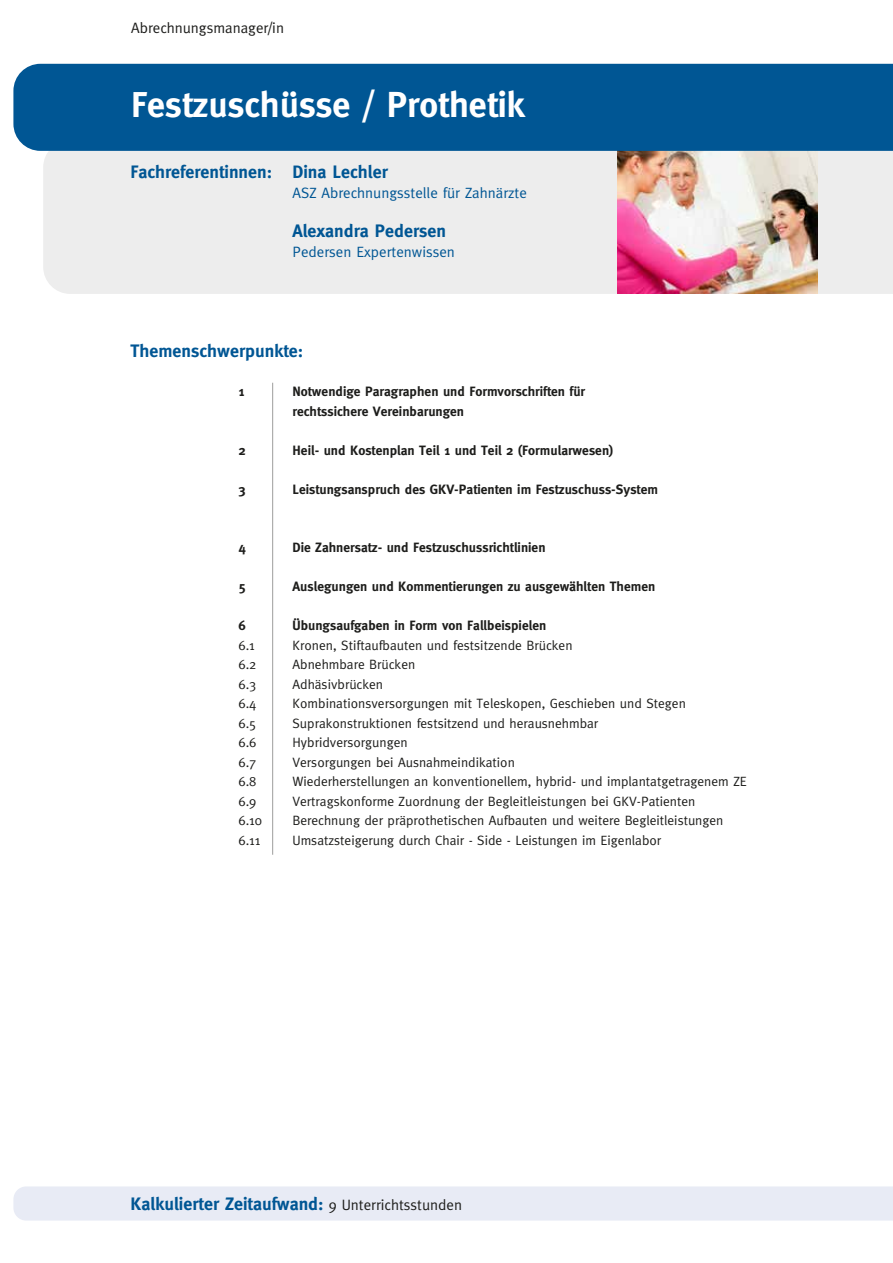
<style>
.page{position:relative;width:893px;height:1263px;background:#fff}
.page>*{position:absolute;margin:0;border:0;box-sizing:border-box;transform-origin:0 0}
.t1{font:700 36px "Meta";color:#fff}
.t2{font:700 18px "Meta";color:#005694}
.t3{font:15px "Meta";color:#005694}
.t4{font:15px "Meta";color:#1d1d1b}
.t5{font:13.5px "Meta";color:#1d1d1b}
.t6{font:700 13.5px/19.5px "Meta";color:#1d1d1b}
.s1{font-weight:400;font-size:15px;color:#1d1d1b}
</style>
<div class="page">
<div style="left:43px;top:151px;width:850px;height:143px;background:#ededed"></div>
<img style="left:617px;top:151px;width:200px;height:143px">
<div style="left:13px;top:64px;width:880px;height:87px;background:#005694"></div>
<div style="left:13px;top:1186px;width:880px;height:34px;background:#e8ebf5"></div>
<hr style="left:272px;top:383px;width:1px;height:472px;background:#9d9d9c">
<p class="t4" style="left:131px;top:19px;width:154px">Abrechnungsmanager/in</p>
<h1 class="t1" style="left:131px;top:84px;width:395px">Festzuschüsse / Prothetik</h1>
<h2 class="t2" style="left:130px;top:162px;width:259px">Fachreferentinnen: Dina Lechler</h2>
<p class="t3" style="left:292px;top:184px;width:236px">ASZ Abrechnungsstelle für Zahnärzte</p>
<h2 class="t2" style="left:292px;top:220px;width:155px">Alexandra Pedersen</h2>
<p class="t3" style="left:292px;top:243px;width:164px">Pedersen Expertenwissen</p>
<h2 class="t2" style="left:130px;top:340px;width:174px">Themenschwerpunkte:</h2>
<p class="t6" style="left:238px;top:382px;width:8px">1</p>
<p class="t6" style="left:292px;top:382px;width:294px">Notwendige Paragraphen und Formvorschriften für rechtssichere Vereinbarungen</p>
<p class="t6" style="left:238px;top:440px;width:9px">2</p>
<p class="t6" style="left:292px;top:440px;width:323px">Heil- und Kostenplan Teil 1 und Teil 2 (Formularwesen)</p>
<p class="t6" style="left:238px;top:479px;width:9px">3</p>
<p class="t6" style="left:292px;top:479px;width:367px">Leistungsanspruch des GKV-Patienten im Festzuschuss-System</p>
<p class="t6" style="left:238px;top:538px;width:9px">4</p>
<p class="t6" style="left:292px;top:538px;width:255px">Die Zahnersatz- und Festzuschussrichtlinien</p>
<p class="t6" style="left:238px;top:577px;width:9px">5</p>
<p class="t6" style="left:292px;top:577px;width:364px">Auslegungen und Kommentierungen zu ausgewählten Themen</p>
<p class="t6" style="left:238px;top:616px;width:9px">6</p>
<p class="t6" style="left:292px;top:616px;width:255px">Übungsaufgaben in Form von Fallbeispielen</p>
<p class="t5" style="left:238px;top:637px;width:18px">6.1</p>
<p class="t5" style="left:292px;top:637px;width:282px">Kronen, Stiftaufbauten und festsitzende Brücken</p>
<p class="t5" style="left:238px;top:657px;width:20px">6.2</p>
<p class="t5" style="left:292px;top:657px;width:124px">Abnehmbare Brücken</p>
<p class="t5" style="left:238px;top:676px;width:20px">6.3</p>
<p class="t5" style="left:292px;top:676px;width:92px">Adhäsivbrücken</p>
<p class="t5" style="left:238px;top:696px;width:20px">6.4</p>
<p class="t5" style="left:292px;top:696px;width:395px">Kombinationsversorgungen mit Teleskopen, Geschieben und Stegen</p>
<p class="t5" style="left:238px;top:715px;width:20px">6.5</p>
<p class="t5" style="left:292px;top:715px;width:307px">Suprakonstruktionen festsitzend und herausnehmbar</p>
<p class="t5" style="left:238px;top:735px;width:20px">6.6</p>
<p class="t5" style="left:292px;top:735px;width:117px">Hybridversorgungen</p>
<p class="t5" style="left:238px;top:754px;width:20px">6.7</p>
<p class="t5" style="left:292px;top:754px;width:224px">Versorgungen bei Ausnahmeindikation</p>
<p class="t5" style="left:238px;top:774px;width:20px">6.8</p>
<p class="t5" style="left:292px;top:774px;width:456px">Wiederherstellungen an konventionellem, hybrid- und implantatgetragenem ZE</p>
<p class="t5" style="left:238px;top:793px;width:20px">6.9</p>
<p class="t5" style="left:292px;top:793px;width:404px">Vertragskonforme Zuordnung der Begleitleistungen bei GKV-Patienten</p>
<p class="t5" style="left:238px;top:813px;width:25px">6.10</p>
<p class="t5" style="left:292px;top:813px;width:432px">Berechnung der präprothetischen Aufbauten und weitere Begleitleistungen</p>
<p class="t5" style="left:238px;top:832px;width:23px">6.11</p>
<p class="t5" style="left:292px;top:832px;width:370px">Umsatzsteigerung durch Chair - Side - Leistungen im Eigenlabor</p>
<h2 class="t2" style="left:131px;top:1193px;width:333px">Kalkulierter Zeitaufwand: <span class="s1">9 Unterrichtsstunden</span></h2>
</div>
